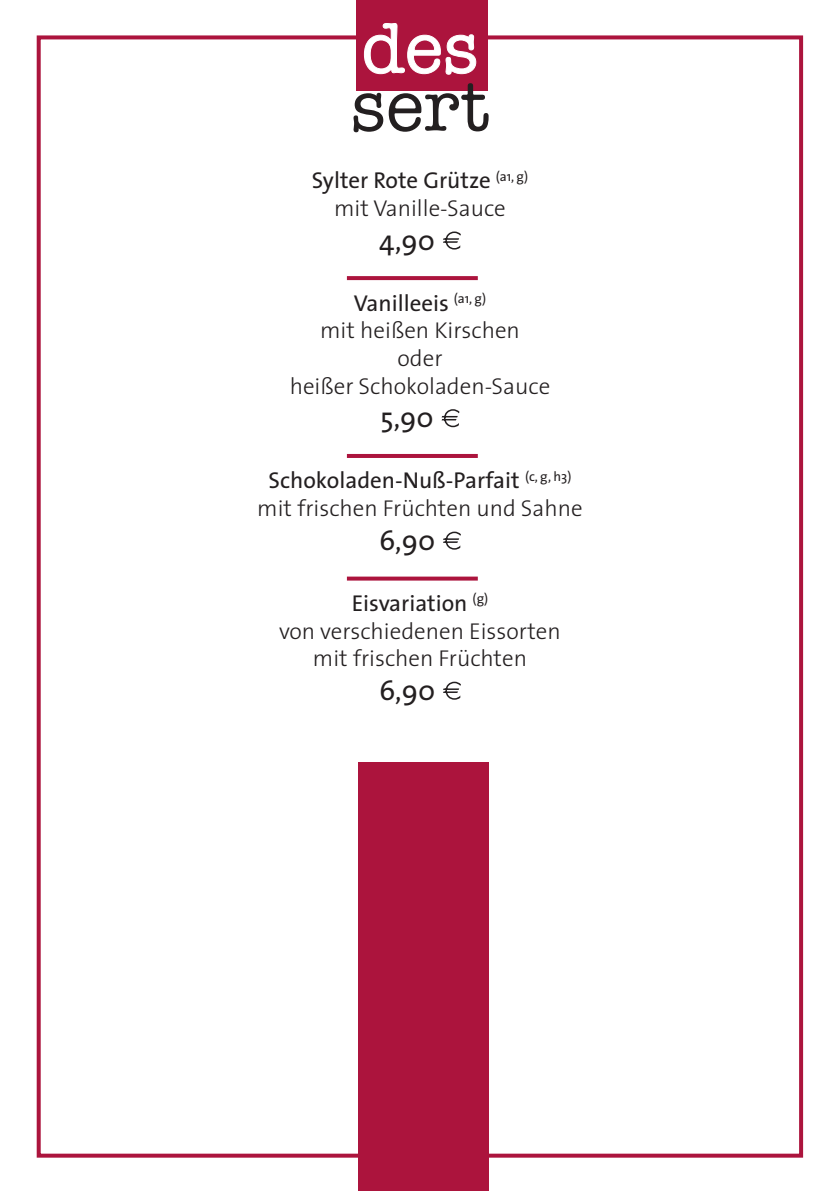
<style>
.page{position:relative;width:840px;height:1191px;background:#fff}
.page>*{position:absolute;margin:0;border:0;box-sizing:border-box;transform-origin:0 0}
.t1{font:72px "American Typewriter";color:#231f20}
.t2{font:72px "American Typewriter";color:#fff}
.t3{font:28px "The Sans";color:#231f20}
.t4{font:300 23px/27.6px "The Sans";color:#231f20;text-align:center}
.t5{font:23px/27.6px "The Sans";color:#231f20;text-align:center}
.s1{font-weight:300}
.s2{font-weight:400}
</style>
<div class="page">
<div style="left:37px;top:35px;width:765px;height:1122px;border:4px solid #ac143d"></div>
<div style="left:356px;top:0;width:131px;height:91px;background:#ac143d"></div>
<div style="left:358px;top:763px;width:131px;height:428px;background:#ac143d"></div>
<svg style="left:347px;top:276px;width:130px;height:4px"></svg>
<hr style="left:347px;top:454px;width:130px;height:4px;background:#ac143d">
<svg style="left:347px;top:576px;width:130px;height:4px"></svg>
<svg style="left:443px;top:231px;width:17px;height:18px"></svg>
<svg style="left:441px;top:409px;width:18px;height:18px"></svg>
<svg style="left:443px;top:531px;width:17px;height:18px"></svg>
<svg style="left:443px;top:681px;width:17px;height:18px"></svg>
<svg style="left:363px;top:23px;width:113px;height:52px"></svg>
<h1 class="t2" style="left:361px;top:-7px;width:118px">des</h1>
<h1 class="t1" style="left:350px;top:51px;width:140px">sert</h1>
<p class="t5" style="left:312px;top:166px;width:217px">Sylter Rote Grütze <sup>(a1,</sup> <sup>g) </sup><span class="s1">mit Vanille-Sauce</span></p>
<p class="t3" style="left:379px;top:217px;width:58px">4,90</p>
<p class="t4" style="left:289px;top:288px;width:262px"><span class="s2">Vanilleeis</span> <sup>(a1,</sup> <sup>g)<br></sup>mit heißen Kirschen<br>oder<br>heißer Schokoladen-Sauce</p>
<p class="t3" style="left:380px;top:394px;width:55px">5,90</p>
<p class="t4" style="left:257px;top:466px;width:327px"><span class="s2">Schokoladen-Nuß-Parfait</span> <sup>(c,</sup> <sup>g,</sup> <sup>h3) </sup>mit frischen Früchten und Sahne</p>
<p class="t3" style="left:379px;top:517px;width:58px">6,90</p>
<p class="t4" style="left:279px;top:588px;width:283px"><span class="s2">Eisvariation</span> <sup>(g)<br></sup>von verschiedenen Eissorten mit frischen Früchten</p>
<p class="t3" style="left:379px;top:667px;width:58px">6,90</p>
</div>
